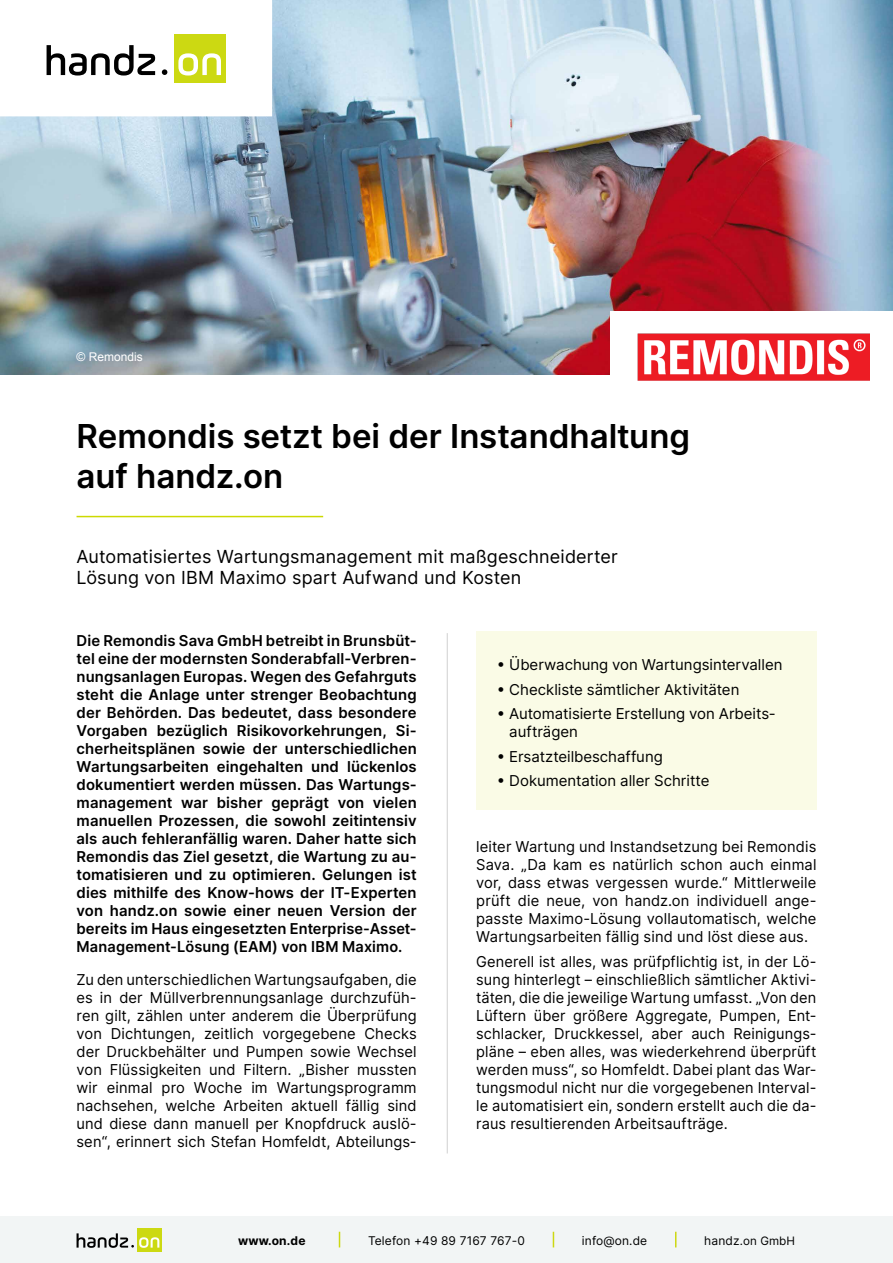
<style>
.page{position:relative;width:893px;height:1263px;background:#fff}
.page>*{position:absolute;margin:0;border:0;box-sizing:border-box;transform-origin:0 0}
.t1{font:600 33px/39.6px "Inter";color:#000}
.t2{font:18px/21.6px "Inter";letter-spacing:.01em;color:#000}
.t3{font:15px/18px "Inter";color:#000;text-align:justify}
.t4{font:600 15px/18px "Inter";letter-spacing:.01em;color:#000;text-align:justify}
.t5{font:12px "Inter";letter-spacing:.01em;color:#000}
.t6{font:700 12px "Inter";letter-spacing:.01em;color:#000}
.t7{font:12px "Arial";color:#fff}
.t8{font:11.55px "Inter";letter-spacing:.01em;color:#000}
.s1{font-size:12px}
</style>
<div class="page">
<div style="left:0;top:1216px;width:893px;height:47px;background:#f2f5f5"></div>
<svg style="left:339px;top:1232px;width:1px;height:15px"></svg>
<svg style="left:553px;top:1232px;width:1px;height:15px"></svg>
<svg style="left:675px;top:1232px;width:1px;height:15px"></svg>
<div style="left:137px;top:1228px;width:25px;height:23px;background:#ccd912"></div>
<svg style="left:77px;top:1233px;width:82px;height:15px"></svg>
<img style="left:0;top:0;width:893px;height:374px">
<hr style="left:77px;top:516px;width:246px;height:1px;background:#cdd900">
<hr style="left:447px;top:633px;width:1px;height:520px;background:#d0d0d0">
<svg style="left:0;top:0;width:272px;height:116px"></svg>
<div style="left:610px;top:311px;width:283px;height:69px;background:#fff"></div>
<img style="left:638px;top:334px;width:232px;height:46px">
<div style="left:476px;top:631px;width:340px;height:179px;background:#fafbe6"></div>
<p class="t7" style="left:77px;top:349px;width:68px">© Remondis</p>
<h1 class="t1" style="left:77px;top:416px;width:615px">Remondis setzt bei der Instandhaltung auf handz.on</h1>
<p class="t2" style="left:77px;top:545px;width:543px">Automatisiertes Wartungsmanagement mit maßgeschneiderter<br>Lösung von IBM Maximo spart Aufwand und Kosten</p>
<p class="t4" style="left:77px;top:631px;width:342px">Die Remondis Sava GmbH betreibt in Brunsbüt&shy;tel eine der modernsten Sonderabfall-Verbren&shy;nungsanlagen Europas. Wegen des Gefahrguts steht die Anlage unter strenger Beobachtung der Behörden. Das bedeutet, dass besondere Vorgaben bezüglich Risikovorkehrungen, Si&shy;cherheitsplänen sowie der unterschiedlichen Wartungsarbeiten eingehalten und lückenlos dokumentiert werden müssen. Das Wartungs&shy;management war bisher geprägt von vielen manuellen Prozessen, die sowohl zeitintensiv als auch fehleranfällig waren. Daher hatte sich Remondis das Ziel gesetzt, die Wartung zu au&shy;tomatisieren und zu optimieren. Gelungen ist dies mithilfe des Know-hows der IT-Experten von handz.on sowie einer neuen Version der bereits im Haus eingesetzten Enterprise-Asset-Management-Lösung (EAM) von IBM Maximo.</p>
<p class="t3" style="left:77px;top:970px;width:342px">Zu den unterschiedlichen Wartungsaufgaben, die es in der Müllverbrennungsanlage durchzufüh&shy;ren gilt, zählen unter anderem die Überprüfung von Dichtungen, zeitlich vorgegebene Checks der Druckbehälter und Pumpen sowie Wechsel von Flüssigkeiten und Filtern. „Bisher mussten wir einmal pro Woche im Wartungsprogramm nachsehen, welche Arbeiten aktuell fällig sind und diese dann manuell per Knopfdruck auslö&shy;sen“, erinnert sich Stefan Homfeldt, Abteilungs-</p>
<p class="t3" style="left:497px;top:656px;width:287px">• Überwachung von Wartungsintervallen</p>
<p class="t3" style="left:497px;top:680px;width:244px">• Checkliste sämtlicher Aktivitäten</p>
<p class="t3" style="left:509px;top:704px;width:268px;text-indent:-12px">• Automatisierte Erstellung von Arbeits&shy;aufträgen</p>
<p class="t3" style="left:497px;top:747px;width:167px">• Ersatzteilbeschaffung</p>
<p class="t3" style="left:497px;top:771px;width:214px">• Dokumentation aller Schritte</p>
<p class="t3" style="left:476px;top:837px;width:342px">leiter Wartung und Instandsetzung bei Remondis Sava. „Da kam es natürlich schon auch einmal vor, dass etwas vergessen wurde.“ Mittlerweile prüft die neue, von handz.on individuell ange&shy;passte Maximo-Lösung vollautomatisch, welche Wartungsarbeiten fällig sind und löst diese aus.</p>
<p class="t3" style="left:476px;top:952px;width:342px">Generell ist alles, was prüfpflichtig ist, in der Lö&shy;sung hinterlegt – einschließlich sämtlicher Aktivi&shy;täten, die die jeweilige Wartung umfasst. „Von den Lüftern über größere Aggregate, Pumpen, Ent&shy;schlacker, Druckkessel, aber auch Reinigungs&shy;pläne – eben alles, was wiederkehrend überprüft werden muss“, so Homfeldt. Dabei plant das War&shy;tungsmodul nicht nur die vorgegebenen Interval&shy;le automatisiert ein, sondern erstellt auch die da&shy;raus resultierenden Arbeitsaufträge.</p>
<p class="t6" style="left:238px;top:1232px;width:69px">www.on.de</p>
<p class="t5" style="left:368px;top:1232px;width:158px">Telefon +49 89 7167 767-0</p>
<p class="t5" style="left:582px;top:1232px;width:67px">info@on.de</p>
<p class="t8" style="left:704px;top:1233px;width:92px"><span class="s1">handz</span>.on GmbH</p>
</div>
